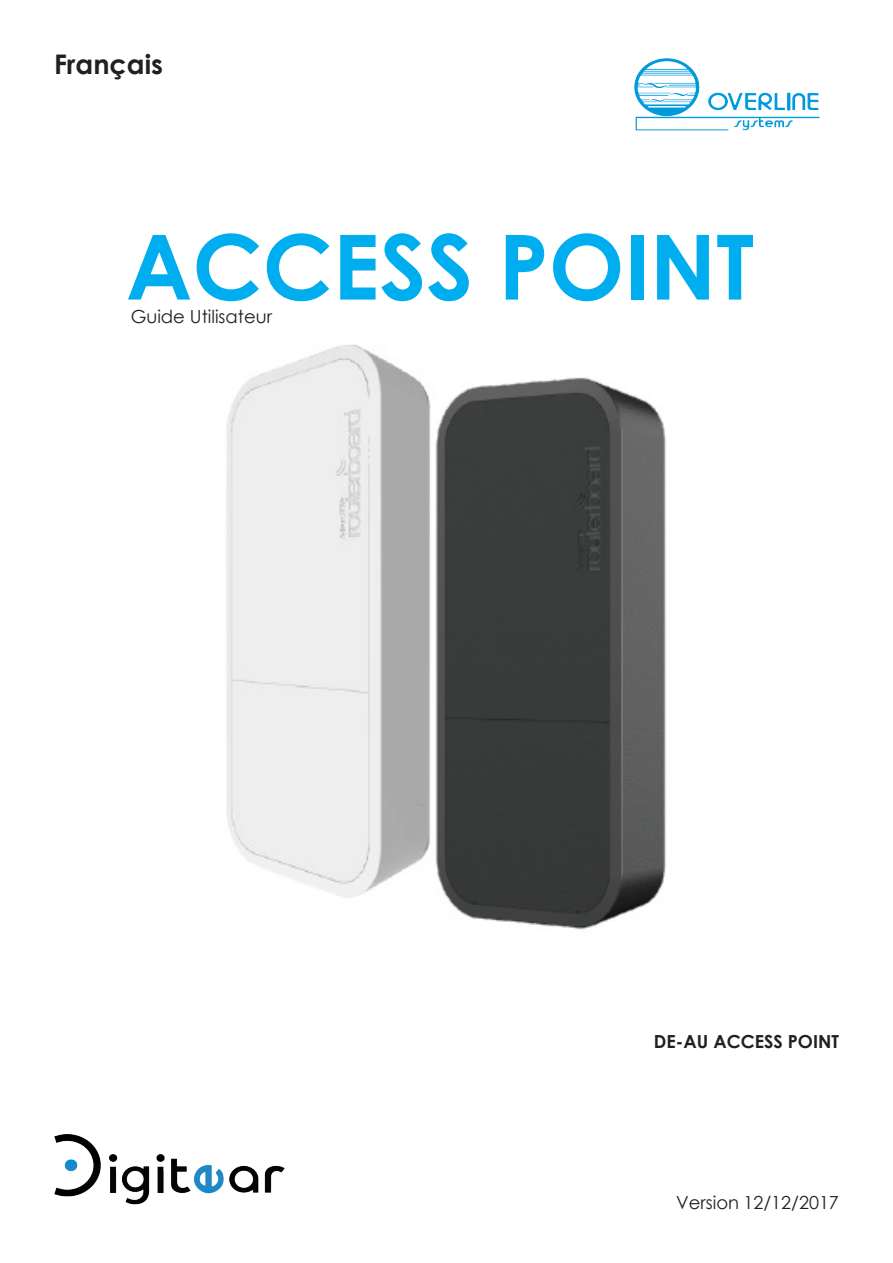
<style>
.page{position:relative;width:893px;height:1263px;background:#fff}
.page>*{position:absolute;margin:0;border:0;box-sizing:border-box;transform-origin:0 0}
.t1{font:700 90px "Century Gothic";color:#00aeef}
.TEXTE{font:700 27px "Century Gothic";color:#231f20}
.TEXTE-2{font:18px "Century Gothic";color:#231f20}
.TEXTE-3{font:700 18px "Century Gothic";color:#231f20}
</style>
<div class="page">
<img style="left:54px;top:1135px;width:231px;height:69px">
<img style="left:634px;top:58px;width:186px;height:73px">
<img style="left:226px;top:344px;width:440px;height:586px">
<p class="TEXTE" style="left:54px;top:44px;width:111px">Français</p>
<p class="t1" style="left:126px;top:199px;width:630px">ACCESS POINT</p>
<p class="TEXTE-2" style="left:131px;top:304px;width:143px">Guide Utilisateur</p>
<p class="TEXTE-3" style="left:654px;top:1028px;width:187px">DE-AU ACCESS POINT</p>
<p class="TEXTE-2" style="left:676px;top:1190px;width:164px">Version 12/12/2017</p>
</div>
